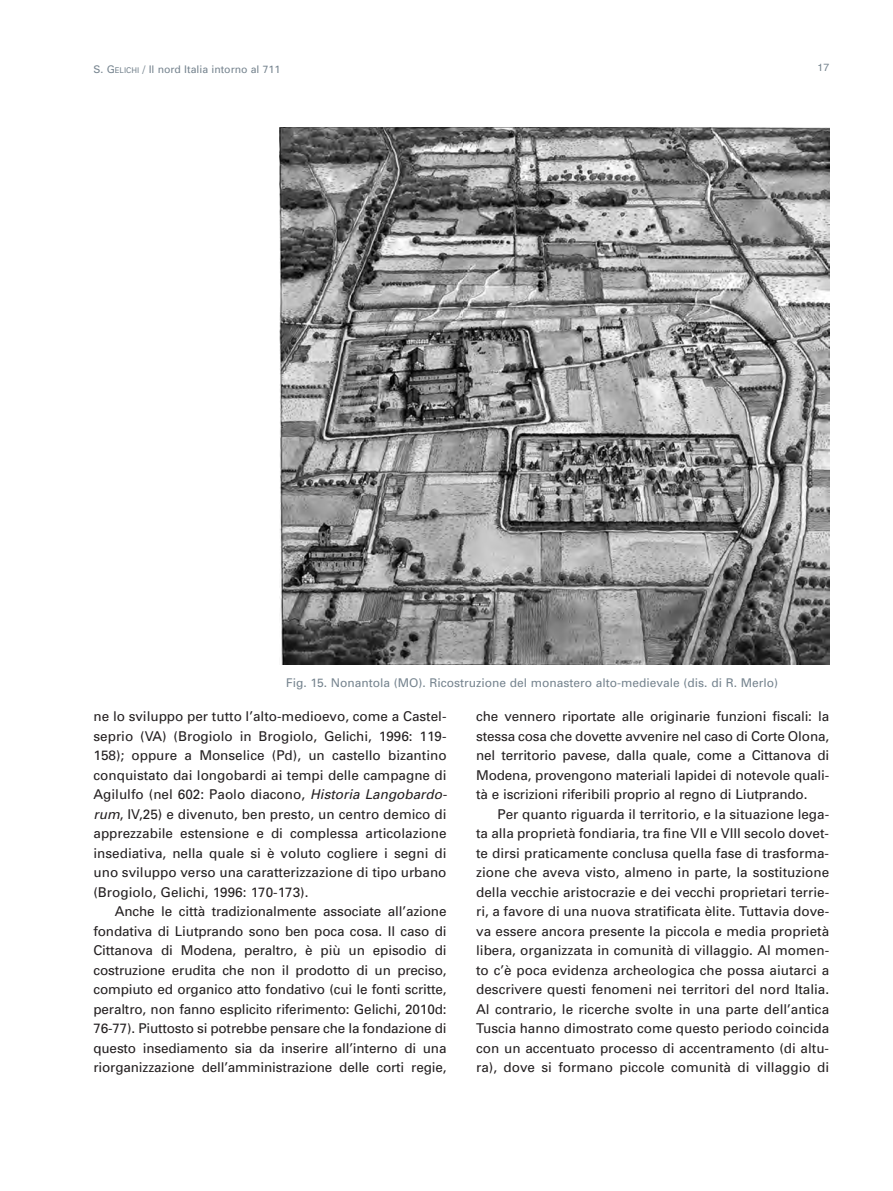
<style>
.page{position:relative;width:893px;height:1191px;background:#fff}
.page>*{position:absolute;margin:0;border:0;box-sizing:border-box;transform-origin:0 0}
.t1{font:13.5px/19.5px "Univers";letter-spacing:-.005em;color:#231f20;text-align:justify}
.t2{font:12px "Univers";color:#76848f}
.t3{font:10.5px "Univers";color:#76848f}
.t4{font:10.5px "Helvetica";color:#76848f}
.s1{font-size:7.8px}
.s2{font-style:italic}
</style>
<div class="page">
<img style="left:279px;top:128px;width:550px;height:536px">
<p class="t3" style="left:94px;top:66px;width:188px">S. G<span class="s1">ELICHI</span> / Il nord Italia intorno al 711</p>
<p class="t4" style="left:817px;top:63px;width:13px">17</p>
<p class="t2" style="left:286px;top:678px;width:493px">Fig. 15. Nonantola (MO). Ricostruzione del monastero alto-medievale (dis. di R. Merlo)</p>
<p class="t1" style="left:93px;top:708px;width:355px">ne lo sviluppo per tutto l’alto-medioevo, come a Castel&shy;seprio (VA) (Brogiolo in Brogiolo, Gelichi, 1996: 119- 158); oppure a Monselice (Pd), un castello bizantino conquistato dai longobardi ai tempi delle campagne di Agilulfo (nel 602: Paolo diacono, <span class="s2">Historia Langobardo&shy;rum</span>, IV,25) e divenuto, ben presto, un centro demico di apprezzabile estensione e di complessa articolazione insediativa, nella quale si è voluto cogliere i segni di uno sviluppo verso una caratterizzazione di tipo urbano (Brogiolo, Gelichi, 1996: 170-173).</p>
<p class="t1" style="left:93px;top:903px;width:355px;text-indent:21px">Anche le città tradizionalmente associate all’azione fondativa di Liutprando sono ben poca cosa. Il caso di Cittanova di Modena, peraltro, è più un episodio di costruzione erudita che non il prodotto di un preciso, compiuto ed organico atto fondativo (cui le fonti scritte, peraltro, non fanno esplicito riferimento: Gelichi, 2010d:<br>76-77). Piuttosto si potrebbe pensare che la fondazione di questo insediamento sia da inserire all’interno di una riorganizzazione dell’amministrazione delle corti regie,</p>
<p class="t1" style="left:476px;top:708px;width:355px">che vennero riportate alle originarie funzioni fiscali: la stessa cosa che dovette avvenire nel caso di Corte Olona, nel territorio pavese, dalla quale, come a Cittanova di Modena, provengono materiali lapidei di notevole quali&shy;tà e iscrizioni riferibili proprio al regno di Liutprando.</p>
<p class="t1" style="left:476px;top:805px;width:355px;text-indent:21px">Per quanto riguarda il territorio, e la situazione lega&shy;ta alla proprietà fondiaria, tra fine VII e VIII secolo dovet&shy;te dirsi praticamente conclusa quella fase di trasforma&shy;zione che aveva visto, almeno in parte, la sostituzione della vecchie aristocrazie e dei vecchi proprietari terrie&shy;ri, a favore di una nuova stratificata èlite. Tuttavia dove&shy;va essere ancora presente la piccola e media proprietà libera, organizzata in comunità di villaggio. Al momen&shy;to c’è poca evidenza archeologica che possa aiutarci a descrivere questi fenomeni nei territori del nord Italia.<br>Al contrario, le ricerche svolte in una parte dell’antica Tuscia hanno dimostrato come questo periodo coincida con un accentuato processo di accentramento (di altu&shy;ra), dove si formano piccole comunità di villaggio di</p>
</div>
